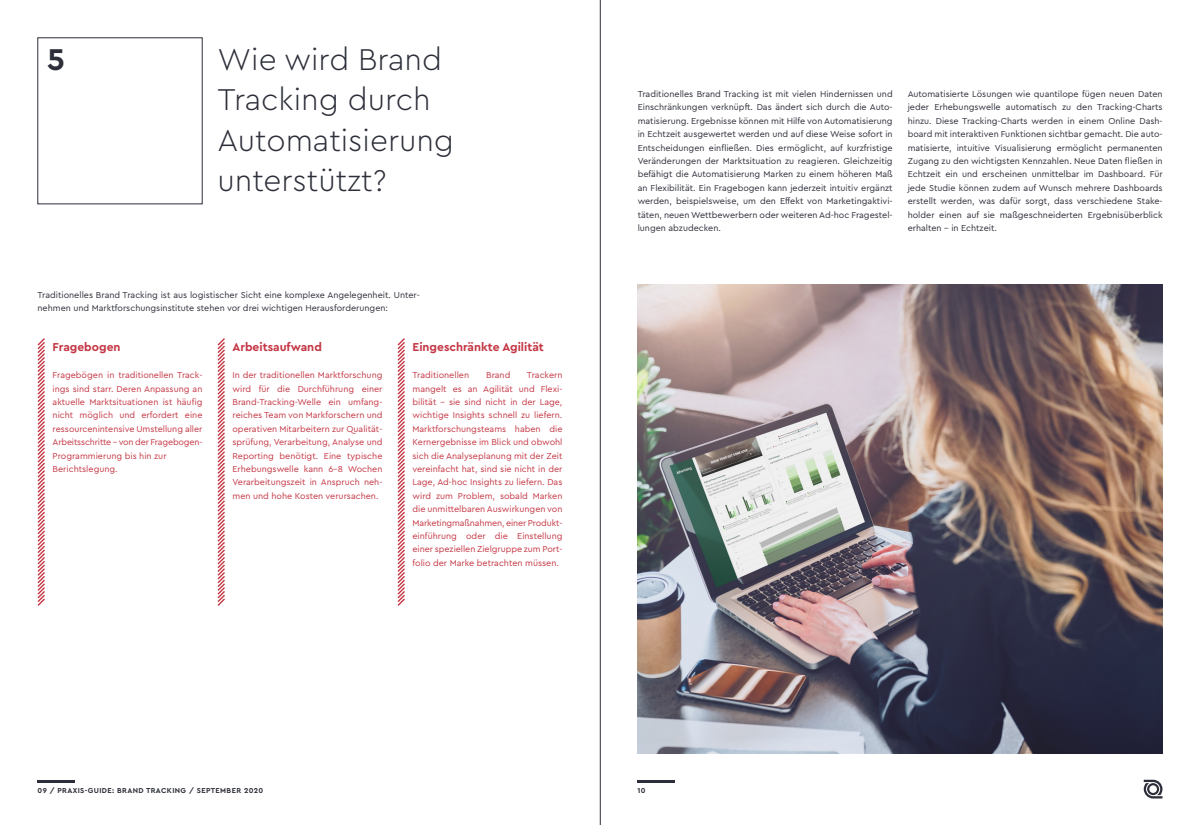
<style>
.page{position:relative;width:1200px;height:825px;background:#fff}
.page>*{position:absolute;margin:0;border:0;box-sizing:border-box;transform-origin:0 0}
.t1{font:300 31.5px/40.2px "Cera Pro";color:#2c2e39}
.t2{font:700 31.5px "Cera Pro";color:#2c2e39}
.t3{font:700 12px "Cera Pro";color:#c43644}
.t4{font:9px/13.4px "Cera Pro";color:#2c2e39;text-align:justify}
.t5{font:9px/13.4px "Cera Pro";color:#c43644;text-align:justify}
.t6{font:700 7.5px "Cera Pro";letter-spacing:.05em;color:#2c2e39}
</style>
<div class="page">
<svg style="left:1144px;top:780px;width:18px;height:19px"></svg>
<hr style="left:638px;top:780px;width:37px;height:2px;background:#2c2e39">
<hr style="left:38px;top:780px;width:37px;height:2px;background:#2c2e39">
<svg style="left:37px;top:338px;width:8px;height:268px"></svg>
<svg style="left:217px;top:338px;width:8px;height:268px"></svg>
<svg style="left:397px;top:338px;width:8px;height:268px"></svg>
<hr style="left:600px;top:0;width:1px;height:825px;background:#2c2e39">
<img style="left:638px;top:285px;width:524px;height:468px">
<h1 class="t2" style="left:47px;top:39px;width:19px">5</h1>
<h1 class="t1" style="left:218px;top:38px;width:238px">Wie wird Brand<br>Tracking durch<br>Automatisierung unterstützt?</h1>
<p class="t4" style="left:38px;top:288px;width:384px">Traditionelles Brand Tracking ist aus logistischer Sicht eine komplexe Angelegenheit. Unter&shy;nehmen und Marktforschungsinstitute stehen vor drei wichtigen Herausforderungen:</p>
<h2 class="t3" style="left:53px;top:339px;width:69px">Fragebogen</h2>
<p class="t5" style="left:53px;top:368px;width:151px;text-align:left">Fragebögen in traditionellen Track&shy;ings sind starr. Deren Anpassung an aktuelle Marktsituationen ist häufig nicht möglich und erfordert eine ressourcenintensive Umstellung aller Arbeitsschritte – von der Fragebogen-Programmierung bis hin zur Berichtslegung.</p>
<h2 class="t3" style="left:232px;top:339px;width:91px">Arbeitsaufwand</h2>
<p class="t5" style="left:232px;top:368px;width:152px">In der traditionellen Marktforschung wird für die Durchführung einer Brand-Tracking-Welle ein umfang&shy;reiches Team von Markforschern und operativen Mitarbeitern zur Qualität&shy;sprüfung, Verarbeitung, Analyse und Reporting benötigt. Eine typische Erhebungswelle kann 6–8 Wochen Verarbeitungszeit in Anspruch neh&shy;men und hohe Kosten verursachen.</p>
<h2 class="t3" style="left:412px;top:339px;width:133px">Eingeschränkte Agilität</h2>
<p class="t5" style="left:412px;top:368px;width:58px">Traditionellen</p>
<p class="t5" style="left:486px;top:368px;width:26px">Brand</p>
<p class="t5" style="left:412px;top:368px;width:152px;text-indent:114px">Trackern mangelt es an Agilität und Flexi&shy;bilität – sie sind nicht in der Lage, wichtige Insights schnell zu liefern.<br>Marktforschungsteams haben die Kernergebnisse im Blick und obwohl sich die Analyseplanung mit der Zeit vereinfacht hat, sind sie nicht in der Lage, Ad-hoc Insights zu liefern. Das wird zum Problem, sobald Marken die unmittelbaren Auswirkungen von Marketingmaßnahmen, einer Produkt&shy;einführung oder die Einstellung einer speziellen Zielgruppe zum Port&shy;folio der Marke betrachten müssen.</p>
<p class="t4" style="left:638px;top:87px;width:257px">Traditionelles Brand Tracking ist mit vielen Hindernissen und Einschränkungen verknüpft. Das ändert sich durch die Auto&shy;matisierung. Ergebnisse können mit Hilfe von Automatisierung in Echtzeit ausgewertet werden und auf diese Weise sofort in Entscheidungen einfließen. Dies ermöglicht, auf kurzfristige Veränderungen der Marktsituation zu reagieren. Gleichzeitig befähigt die Automatisierung Marken zu einem höheren Maß an Flexibilität. Ein Fragebogen kann jederzeit intuitiv ergänzt werden, beispielsweise, um den Effekt von Marketingaktivi&shy;täten, neuen Wettbewerbern oder weiteren Ad-hoc Fragestel&shy;lungen abzudecken.</p>
<p class="t4" style="left:908px;top:87px;width:257px">Automatisierte Lösungen wie quantilope fügen neuen Daten jeder Erhebungswelle automatisch zu den Tracking-Charts hinzu. Diese Tracking-Charts werden in einem Online Dash&shy;board mit interaktiven Funktionen sichtbar gemacht. Die auto&shy;matisierte, intuitive Visualisierung ermöglicht permanenten Zugang zu den wichtigsten Kennzahlen. Neue Daten fließen in Echtzeit ein und erscheinen unmittelbar im Dashboard. Für jede Studie können zudem auf Wunsch mehrere Dashboards erstellt werden, was dafür sorgt, dass verschiedene Stake&shy;holder einen auf sie maßgeschneiderten Ergebnisüberblick erhalten - in Echtzeit.</p>
<p class="t6" style="left:38px;top:786px;width:227px">09 / PRAXIS-GUIDE: BRAND TRACKING / SEPTEMBER 2020</p>
<p class="t6" style="left:638px;top:786px;width:10px">10</p>
</div>
